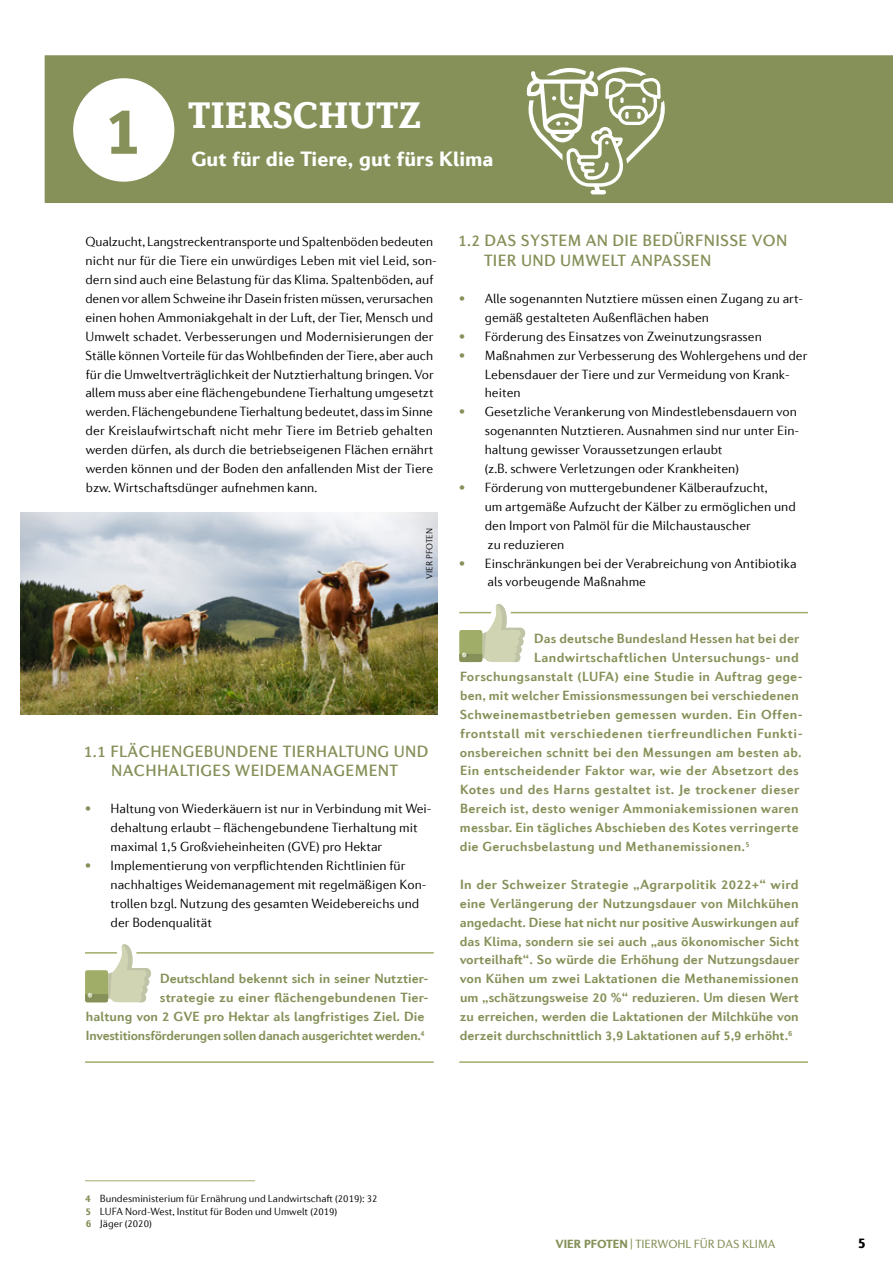
<style>
.page{position:relative;width:893px;height:1263px;background:#fff}
.page>*{position:absolute;margin:0;border:0;box-sizing:border-box;transform-origin:0 0}
.t1{font:900 68.7px "Diverda Sans Com";color:#859159}
.t2{font:900 39px "Diverda Serif Com";color:#fff}
.t3{font:900 21px "Diverda Sans Com";color:#fff}
.t4{font:500 16.5px/19.5px "Diverda Sans Com";letter-spacing:.02em;color:#859159;text-align:center}
.t5{font:900 15px "Diverda Sans Com";color:#000}
.t6{font:300 13.5px/18.9px "Diverda Sans Com";color:#000}
.t7{font:700 13.5px/18.9px "Diverda Sans Com";letter-spacing:.02em;color:#859159;text-align:justify}
.t8{font:700 13.5px/18.9px "Diverda Sans Com";color:#859159;text-align:right}
.t9{font:12px "Diverda Sans Com";letter-spacing:-.005em;color:#859159}
.t10{font:300 10.5px/12.6px "Diverda Sans Com";color:#000}
.t11{font:300 9px "Diverda Sans Com";letter-spacing:.005em;color:#000}
.s1{font-weight:900;color:#859159}
.s2{font-weight:900}
</style>
<div class="page">
<div style="left:45px;top:55px;width:848px;height:148px;background:#859159"></div>
<div style="left:73px;top:78px;width:101px;height:104px;background:#fff;border-radius:50%"></div>
<hr style="left:85px;top:952px;width:349px;height:2px;background:#a0ad69">
<hr style="left:85px;top:1061px;width:349px;height:2px;background:#a0ad69">
<svg style="left:85px;top:944px;width:66px;height:59px"></svg>
<hr style="left:459px;top:612px;width:349px;height:1px;background:#a0ad69">
<hr style="left:459px;top:1061px;width:349px;height:2px;background:#a0ad69">
<svg style="left:459px;top:604px;width:66px;height:59px"></svg>
<hr style="left:85px;top:1180px;width:170px;height:1px;background:#a0ad69">
<svg style="left:527px;top:67px;width:138px;height:127px"></svg>
<img style="left:21px;top:512px;width:416px;height:202px">
<h1 class="t1" style="left:104px;top:89px;width:39px">1</h1>
<h2 class="t2" style="left:188px;top:92px;width:234px">TIERSCHUTZ</h2>
<h3 class="t3" style="left:191px;top:146px;width:304px">Gut für die Tiere, gut fürs Klima</h3>
<p class="t6" style="left:85px;top:232px;width:353px">Qualzucht, Langstreckentransporte und Spaltenböden bedeuten nicht nur für die Tiere ein unwürdiges Leben mit viel Leid, son&shy;dern sind auch eine Belastung für das Klima. Spaltenböden, auf denen vor allem Schweine ihr Dasein fristen müssen, verursachen einen hohen Ammoniakgehalt in der Luft, der Tier, Mensch und Umwelt schadet. Verbesserungen und Modernisierungen der Ställe können Vorteile für das Wohlbefinden der Tiere, aber auch für die Umweltverträglichkeit der Nutztierhaltung bringen. Vor allem muss aber eine flächengebundene Tierhaltung umgesetzt werden. Flächengebundene Tierhaltung bedeutet, dass im Sinne der Kreislaufwirtschaft nicht mehr Tiere im Betrieb gehalten werden dürfen, als durch die betriebseigenen Flächen ernährt werden können und der Boden den anfallenden Mist der Tiere bzw. Wirtschaftsdünger aufnehmen kann.</p>
<p class="t11" style="left:424px;top:579px;width:53px;rotate:-90deg">VIER PFOTEN</p>
<p class="t4" style="left:84px;top:741px;width:346px">1.1 FLÄCHENGEBUNDENE TIERHALTUNG UND<br>NACHHALTIGES WEIDEMANAGEMENT</p>
<p class="t6" style="left:111px;top:799px;width:322px;text-indent:-26px"><span class="s1">•</span> Haltung von Wiederkäuern ist nur in Verbindung mit Wei&shy;dehaltung erlaubt – flächengebundene Tierhaltung mit maximal 1,5 Großvieheinheiten (GVE) pro Hektar</p>
<p class="t6" style="left:111px;top:856px;width:317px;text-indent:-26px"><span class="s1">•</span> Implementierung von verpflichtenden Richtlinien für nachhaltiges Weidemanagement mit regelmäßigen Kon&shy;trollen bzgl. Nutzung des gesamten Weidebereichs und der Bodenqualität</p>
<p class="t8" style="left:86px;top:969px;width:344px">Deutschland bekennt sich in seiner Nutztier-<br>strategie zu einer flächengebundenen Tier-<br>haltung von 2 GVE pro Hektar als langfristiges Ziel. Die Investitionsförderungen sollen danach ausgerichtet werden.<sup>4</sup></p>
<p class="t4" style="left:484px;top:231px;width:305px;text-align:left;text-indent:-26px">1.2 DAS SYSTEM AN DIE BEDÜRFNISSE VON<br>TIER UND UMWELT ANPASSEN</p>
<p class="t6" style="left:485px;top:289px;width:320px;text-indent:-26px"><span class="s1">•</span> Alle sogenannten Nutztiere müssen einen Zugang zu art&shy;gemäß gestalteten Außenflächen haben</p>
<p class="t6" style="left:459px;top:327px;width:304px"><span class="s1">•</span> Förderung des Einsatzes von Zweinutzungsrassen</p>
<p class="t6" style="left:485px;top:346px;width:324px;text-indent:-26px"><span class="s1">•</span> Maßnahmen zur Verbesserung des Wohlergehens und der<br>Lebensdauer der Tiere und zur Vermeidung von Krank&shy;heiten</p>
<p class="t6" style="left:485px;top:402px;width:316px;text-indent:-26px"><span class="s1">•</span> Gesetzliche Verankerung von Mindestlebensdauern von sogenannten Nutztieren. Ausnahmen sind nur unter Ein&shy;haltung gewisser Voraussetzungen erlaubt<br>(z.B. schwere Verletzungen oder Krankheiten)</p>
<p class="t6" style="left:485px;top:478px;width:313px;text-indent:-26px"><span class="s1">•</span> Förderung von muttergebundener Kälberaufzucht,<br>um artgemäße Aufzucht der Kälber zu ermöglichen und den Import von Palmöl für die Milchaustauscher<br>zu reduzieren</p>
<p class="t6" style="left:487px;top:553px;width:311px;text-indent:-28px"><span class="s1">•</span> Einschränkungen bei der Verabreichung von Antibiotika als vorbeugende Maßnahme</p>
<p class="t7" style="left:534px;top:629px;width:267px">Das deutsche Bundesland Hessen hat bei der</p>
<p class="t7" style="left:534px;top:648px;width:266px">Landwirtschaftlichen Untersuchungs- und</p>
<p class="t7" style="left:460px;top:667px;width:344px">Forschungsanstalt (LUFA) eine Studie in Auftrag gege-</p>
<p class="t7" style="left:460px;top:686px;width:340px">ben, mit welcher Emissionsmessungen bei verschiedenen</p>
<p class="t7" style="left:460px;top:704px;width:345px">Schweinemastbetrieben gemessen wurden. Ein Offen-</p>
<p class="t7" style="left:460px;top:723px;width:344px">frontstall mit verschiedenen tierfreundlichen Funkti-</p>
<p class="t7" style="left:460px;top:742px;width:344px">onsbereichen schnitt bei den Messungen am besten ab.</p>
<p class="t7" style="left:460px;top:761px;width:340px">Ein entscheidender Faktor war, wie der Absetzort des</p>
<p class="t7" style="left:460px;top:780px;width:341px">Kotes und des Harns gestaltet ist. Je trockener dieser</p>
<p class="t7" style="left:460px;top:799px;width:340px">Bereich ist, desto weniger Ammoniakemissionen waren</p>
<p class="t7" style="left:460px;top:818px;width:340px">messbar. Ein tägliches Abschieben des Kotes verringerte</p>
<p class="t7" style="left:460px;top:837px;width:291px">die Geruchsbelastung und Methanemissionen.<sup>5</sup></p>
<p class="t7" style="left:460px;top:875px;width:341px">In der Schweizer Strategie „Agrarpolitik 2022+“ wird eine Verlängerung der Nutzungsdauer von Milchkühen angedacht. Diese hat nicht nur positive Auswirkungen auf das Klima, sondern sie sei auch „aus ökonomischer Sicht vorteilhaft“. So würde die Erhöhung der Nutzungsdauer von Kühen um zwei Laktationen die Methanemissionen um „schätzungsweise 20 %“ reduzieren. Um diesen Wert zu erreichen, werden die Laktationen der Milchkühe von derzeit durchschnittlich 3,9 Laktationen auf 5,9 erhöht.<sup>6</sup></p>
<p class="t10" style="left:85px;top:1192px;width:294px"><span class="s1">4</span> Bundesministerium für Ernährung und Landwirtschaft (2019): 32<br><span class="s1">5</span> LUFA Nord-West, Institut für Boden und Umwelt (2019)<br><span class="s1">6</span> Jäger (2020)</p>
<p class="t9" style="left:555px;top:1237px;width:221px"><span class="s2">VIER PFOTEN</span> | TIERWOHL FÜR DAS KLIMA</p>
<p class="t5" style="left:858px;top:1234px;width:10px">5</p>
</div>
